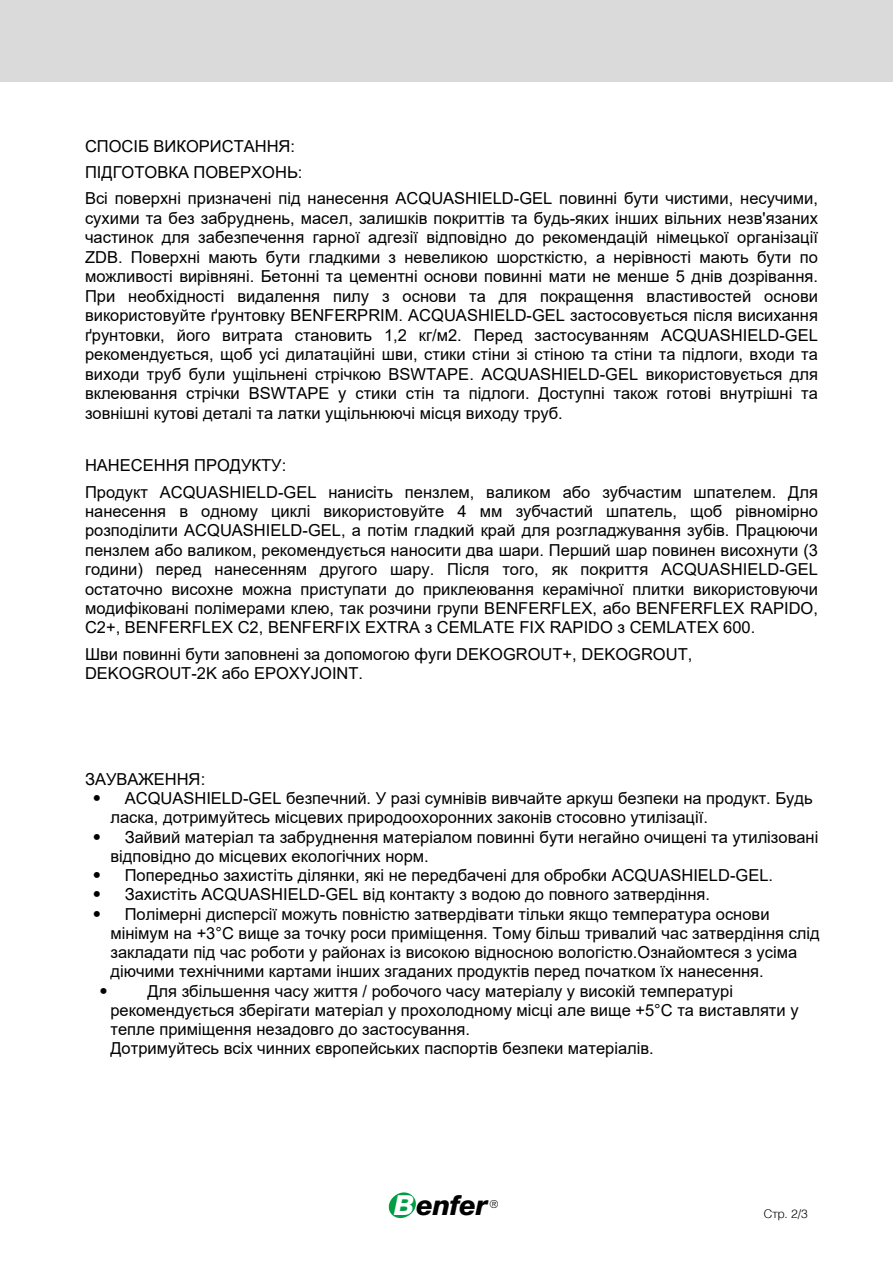
<style>
.page{position:relative;width:893px;height:1263px;background:#fff}
.page>*{position:absolute;margin:0;border:0;box-sizing:border-box;transform-origin:0 0}
.t1{font:italic 800 27.6px "Helvetica Neue";letter-spacing:-.02em;color:#000}
.t2{font:16.5px/19.5px "Arial";color:#000}
.t3{font:300 16.5px "Helvetica";color:#000}
.t4{font:300 12px "Helvetica";color:#000}
.t5{font:300 10.5px "Futura";color:#000}
.s1{font-family:"Helvetica"}
.s2{font-family:"Helvetica";font-weight:300}
.s3{color:#fff}
</style>
<div class="page">
<div style="left:0;top:0;width:893px;height:81px;background:#dadada"></div>
<svg style="left:388px;top:1192px;width:28px;height:26px"></svg>
<p class="t2" style="left:85px;top:133px;width:734px;line-height:26.2px">СПОСІБ ВИКОРИСТАННЯ:<br>ПІДГОТОВКА ПОВЕРХОНЬ:<br>Всі поверхні призначені під нанесення ACQUASHIELD-GEL повинні бути чистими, несучими,</p>
<p class="t2" style="left:85px;top:208px;width:734px;text-align:justify">сухими та без забруднень, масел, залишків покриттів та будь-яких інших вільних незв'язаних частинок для забезпечення гарної адгезії відповідно до рекомендацій німецької організації ZDB. Поверхні мають бути гладкими з невеликою шорсткістю, а нерівності мають бути по можливості вирівняні. Бетонні та цементні основи повинні мати не менше 5 днів дозрівання.<br>При необхідності видалення пилу з основи та для покращення властивостей основи використовуйте ґрунтовку BENFERPRIM. ACQUASHIELD-GEL застосовується після висихання ґрунтовки, його витрата становить 1,2 кг/м2. Перед застосуванням ACQUASHIELD-GEL рекомендується, щоб усі дилатаційні шви, стики стіни зі стіною та стіни та підлоги, входи та виходи труб були ущільнені стрічкою BSWTAPE. ACQUASHIELD-GEL використовується для вклеювання стрічки BSWTAPE у стики стін та підлоги. Доступні також готові внутрішні та зовнішні кутові деталі та латки ущільнюючі місця виходу труб.</p>
<p class="t2" style="left:85px;top:452px;width:734px;line-height:26.2px">НАНЕСЕННЯ ПРОДУКТУ:<br>Продукт ACQUASHIELD-GEL нанисіть пензлем, валиком або зубчастим шпателем. Для</p>
<p class="t2" style="left:85px;top:501px;width:734px;text-align:justify">нанесення в одному циклі використовуйте 4 мм зубчастий шпатель, щоб рівномірно розподілити ACQUASHIELD-GEL, а потім гладкий край для розгладжування зубів. Працюючи пензлем або валиком, рекомендується наносити два шари. Перший шар повинен висохнути (3 години) перед нанесенням другого шару. Після того, як покриття ACQUASHIELD-GEL остаточно висохне можна приступати до приклеювання керамічної плитки використовуючи модифіковані полімерами клею, так розчини групи BENFERFLEX, або BENFERFLEX RAPIDO, C2+, BENFERFLEX C2, BENFERFIX EXTRA з CEMLATE FIX RAPIDO з CEMLATEX 600.</p>
<p class="t2" style="left:85px;top:644px;width:609px">Шви повинні бути заповнені за допомогою фуги DEKOGROUT+, DEKOGROUT,<br>DEKOGROUT-2K або EPOXYJOINT.</p>
<p class="t2" style="left:85px;top:769px;width:122px">ЗАУВАЖЕННЯ<span class="s1">:</span></p>
<p class="t2" style="left:110px;top:788px;width:704px;text-indent:-18px"><span class="s2">•</span> АCQUASHIELD-GEL безпечний. У разі сумнівів вивчайте аркуш безпеки на продукт. Будь ласка, дотримуйтесь місцевих природоохоронних законів стосовно утилізації.</p>
<p class="t2" style="left:110px;top:827px;width:709px;text-indent:-18px"><span class="s2">•</span> Зайвий матеріал та забруднення матеріалом повинні бути негайно очищені та утилізовані відповідно до місцевих екологічних норм.</p>
<p class="t2" style="left:93px;top:865px;width:682px"><span class="s2">•</span> Попередньо захистіть ділянки, які не передбачені для обробки ACQUASHIELD-GEL.</p>
<p class="t2" style="left:93px;top:885px;width:619px"><span class="s2">•</span> Захистіть ACQUASHIELD-GEL від контакту з водою до повного затвердіння.</p>
<p class="t2" style="left:110px;top:904px;width:711px;text-indent:-18px"><span class="s2">•</span> Полімерні дисперсії можуть повністю затвердівати тільки якщо температура основи мінімум на +3°C вище за точку роси приміщення. Тому більш тривалий час затвердіння слід закладати під час роботи у районах із високою відносною вологістю.Ознайомтеся з усіма діючими технічними картами інших згаданих продуктів перед початком їх нанесення.</p>
<p class="t3" style="left:99px;top:977px;width:10px">•</p>
<p class="t2" style="left:110px;top:981px;width:690px;text-indent:37px">Для збільшення часу життя / робочого часу матеріалу у високій температурі рекомендується зберігати матеріал у прохолодному місці але вище +5°C та виставляти у тепле приміщення незадовго до застосування.<br>Дотримуйтесь всіх чинних європейських паспортів безпеки матеріалів.</p>
<h1 class="t1" style="left:394px;top:1189px;width:95px"><span class="s3">B</span>enfer</h1>
<p class="t5" style="left:490px;top:1198px;width:10px">®</p>
<p class="t4" style="left:764px;top:1203px;width:46px">Стр. 2/3</p>
</div>
